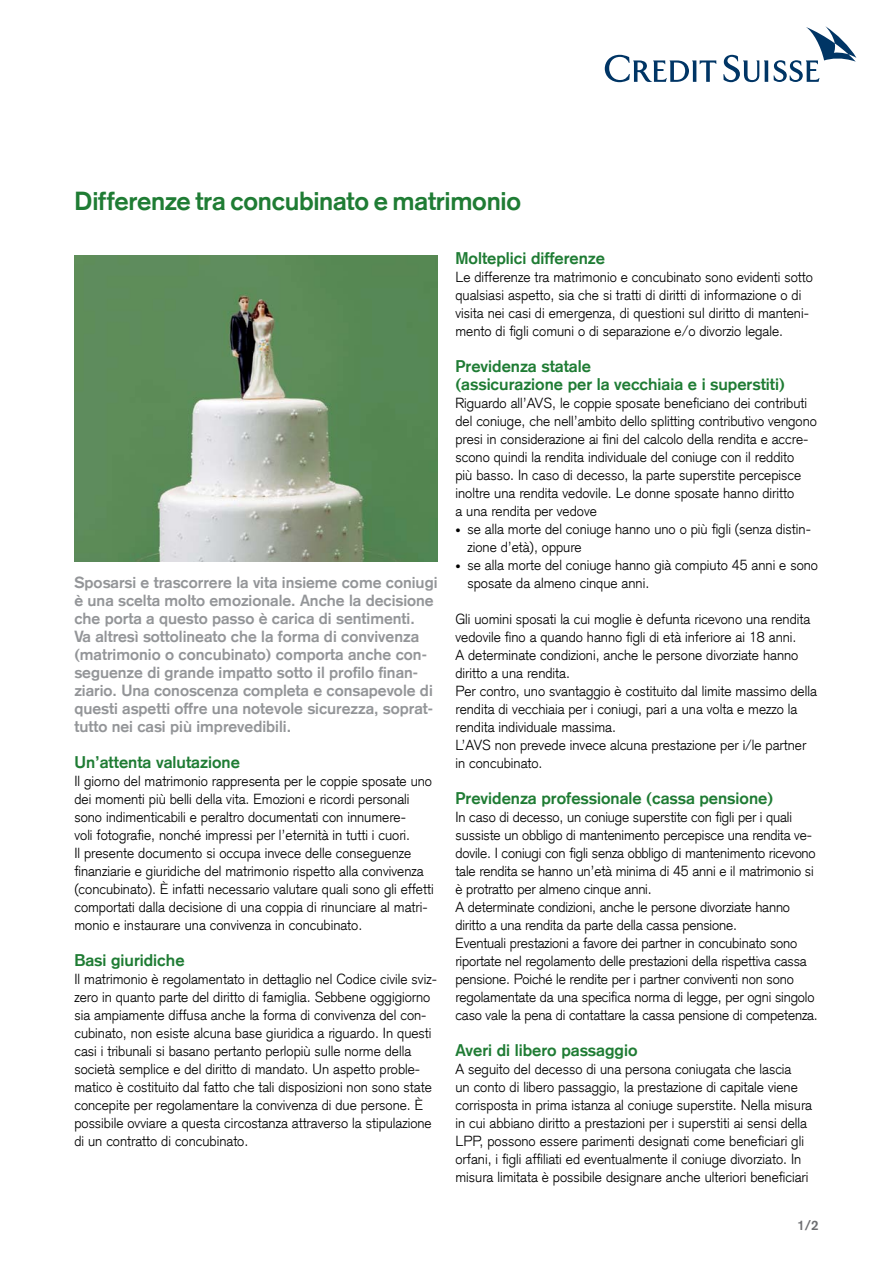
<style>
.page{position:relative;width:893px;height:1263px;background:#fff}
.page>*{position:absolute;margin:0;border:0;box-sizing:border-box;transform-origin:0 0}
.t1{font:700 25.5px "Credit Suisse Type";letter-spacing:-.01em;color:#1f7c34}
.t2{font:700 16.5px/18px "Credit Suisse Type";color:#1f7c34}
.t3{font:700 15.75px/18px "Credit Suisse Type";color:#939598}
.t4{font:300 14.25px/18px "Credit Suisse Type";color:#000}
.t5{font:700 13.5px "Credit Suisse Type";color:#6d6e71}
.s1{font-size:10.5px}
</style>
<div class="page">
<img style="left:74px;top:255px;width:363px;height:306px">
<svg style="left:605px;top:26px;width:251px;height:56px"></svg>
<h1 class="t1" style="left:74px;top:186px;width:448px">Differenze tra concubinato e matrimonio</h1>
<p class="t3" style="left:74px;top:574px;width:365px">Sposarsi e trascorrere la vita insieme come coniugi è una scelta molto emozionale. Anche la decisione che porta a questo passo è carica di sentimenti.<br>Va altresì sottolineato che la forma di convivenza (matrimonio o concubinato) comporta anche con&shy;seguenze di grande impatto sotto il profilo finan&shy;ziario. Una conoscenza completa e consapevole di questi aspetti offre una notevole sicurezza, soprat&shy;tutto nei casi più imprevedibili.</p>
<p class="t2" style="left:74px;top:753px;width:167px">Un’attenta valutazione</p>
<p class="t4" style="left:74px;top:772px;width:361px">Il giorno del matrimonio rappresenta per le coppie sposate uno dei momenti più belli della vita. Emozioni e ricordi personali sono indimenticabili e peraltro documentati con innumere-<br>voli fotografie, nonché impressi per l’eternità in tutti i cuori.<br>Il presente documento si occupa invece delle conseguenze finanziarie e giuridiche del matrimonio rispetto alla convivenza (concubinato). È infatti necessario valutare quali sono gli effetti comportati dalla decisione di una coppia di rinunciare al matri&shy;monio e instaurare una convivenza in concubinato.</p>
<p class="t2" style="left:74px;top:951px;width:112px">Basi giuridiche</p>
<p class="t4" style="left:74px;top:970px;width:364px">Il matrimonio è regolamentato in dettaglio nel Codice civile sviz&shy;zero in quanto parte del diritto di famiglia. Sebbene oggigiorno sia ampiamente diffusa anche la forma di convivenza del con&shy;cubinato, non esiste alcuna base giuridica a riguardo. In questi casi i tribunali si basano pertanto perlopiù sulle norme della società semplice e del diritto di mandato. Un aspetto proble&shy;matico è costituito dal fatto che tali disposizioni non sono state concepite per regolamentare la convivenza di due persone. È possibile ovviare a questa circostanza attraverso la stipulazione di un contratto di concubinato.</p>
<p class="t2" style="left:455px;top:249px;width:151px">Molteplici differenze</p>
<p class="t4" style="left:455px;top:268px;width:359px">Le differenze tra matrimonio e concubinato sono evidenti sotto qualsiasi aspetto, sia che si tratti di diritti di informazione o di visita nei casi di emergenza, di questioni sul diritto di manteni&shy;mento di figli comuni o di separazione e/o divorzio legale.</p>
<p class="t2" style="left:455px;top:357px;width:331px">Previdenza statale<br>(assicurazione per la vecchiaia e i superstiti)</p>
<p class="t4" style="left:455px;top:394px;width:363px">Riguardo all’AVS, le coppie sposate beneficiano dei contributi del coniuge, che nell’ambito dello splitting contributivo vengono presi in considerazione ai fini del calcolo della rendita e accre&shy;scono quindi la rendita individuale del coniuge con il reddito<br>più basso. In caso di decesso, la parte superstite percepisce inoltre una rendita vedovile. Le donne sposate hanno diritto<br>a una rendita per vedove</p>
<p class="t4" style="left:467px;top:520px;width:345px;text-indent:-12px"><span class="s1">•</span> se alla morte del coniuge hanno uno o più figli (senza distin&shy;zione d’età), oppure</p>
<p class="t4" style="left:467px;top:556px;width:352px;text-indent:-12px"><span class="s1">•</span> se alla morte del coniuge hanno già compiuto 45 anni e sono sposate da almeno cinque anni.</p>
<p class="t4" style="left:455px;top:610px;width:363px">Gli uomini sposati la cui moglie è defunta ricevono una rendita vedovile fino a quando hanno figli di età inferiore ai 18 anni.<br>A determinate condizioni, anche le persone divorziate hanno diritto a una rendita.<br>Per contro, uno svantaggio è costituito dal limite massimo della rendita di vecchiaia per i coniugi, pari a una volta e mezzo la rendita individuale massima.<br>L’AVS non prevede invece alcuna prestazione per i/le partner in concubinato.</p>
<p class="t2" style="left:455px;top:789px;width:319px">Previdenza professionale (cassa pensione)</p>
<p class="t4" style="left:455px;top:808px;width:364px">In caso di decesso, un coniuge superstite con figli per i quali sussiste un obbligo di mantenimento percepisce una rendita ve&shy;dovile. I coniugi con figli senza obbligo di mantenimento ricevono tale rendita se hanno un’età minima di 45 anni e il matrimonio si è protratto per almeno cinque anni.<br>A determinate condizioni, anche le persone divorziate hanno diritto a una rendita da parte della cassa pensione.<br>Eventuali prestazioni a favore dei partner in concubinato sono riportate nel regolamento delle prestazioni della rispettiva cassa pensione. Poiché le rendite per i partner conviventi non sono regolamentate da una specifica norma di legge, per ogni singolo caso vale la pena di contattare la cassa pensione di competenza.</p>
<p class="t2" style="left:455px;top:1041px;width:183px">Averi di libero passaggio</p>
<p class="t4" style="left:455px;top:1060px;width:358px">A seguito del decesso di una persona coniugata che lascia<br>un conto di libero passaggio, la prestazione di capitale viene corrisposta in prima istanza al coniuge superstite. Nella misura in cui abbiano diritto a prestazioni per i superstiti ai sensi della LPP, possono essere parimenti designati come beneficiari gli orfani, i figli affiliati ed eventualmente il coniuge divorziato. In misura limitata è possibile designare anche ulteriori beneficiari</p>
<p class="t5" style="left:797px;top:1217px;width:23px">1/2</p>
</div>
